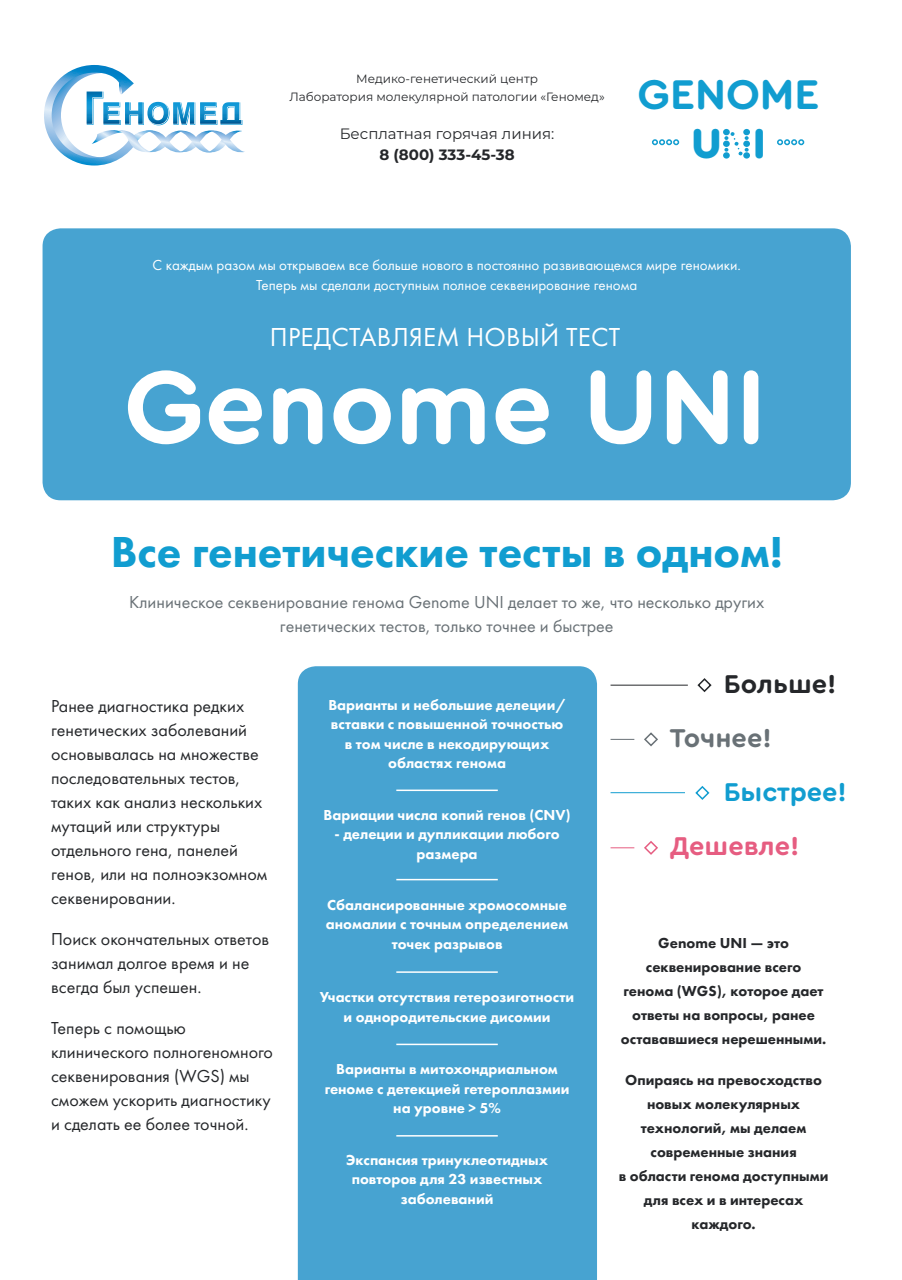
<style>
.page{position:relative;width:902px;height:1280px;background:#fff}
.page>*{position:absolute;margin:0;border:0;box-sizing:border-box;transform-origin:0 0}
.t1{font:700 108px "Cera Round Pro DEMO";color:#fff}
.t2{font:800 45px "Futura PT";color:#119dd0}
.t3{font:700 43.5px/49.5px "Cera Round Pro DEMO";color:#119dd0;text-align:center}
.t4{font:27px "Futura PT";letter-spacing:.01em;color:#fff}
.t5{font:700 27px "Cera Round Pro DEMO";letter-spacing:-.005em;color:#119dd0}
.t6{font:700 27px "Cera Round Pro DEMO";color:#e65d81}
.t7{font:700 27px "Cera Round Pro DEMO";color:#25272a}
.t8{font:700 27px "Cera Round Pro DEMO";color:#697176}
.t9{font:18px/24px "Futura PT";color:#25272a}
.t10{font:18px/24px "Futura PT";color:#697176;text-align:center}
.t11{font:800 15px/19.5px "Futura PT";color:#fff;text-align:center}
.t12{font:800 15px/24px "Futura PT";color:#25272a;text-align:center}
.t13{font:15px/19.5px "Futura PT";color:#fff;text-align:center}
.t14{font:15px "Montserrat";color:#25272a}
.t15{font:700 15px "Montserrat";color:#25272a}
.t16{font:12px/18px "Montserrat";color:#25272a;text-align:center}
.s1{font-weight:900}
.s2{font-weight:900;color:#fff}
</style>
<div class="page">
<div style="left:298px;top:666px;width:299px;height:614px;background:#47a3d1"></div>
<div style="left:43px;top:228px;width:807px;height:272px;background:#47a3d1;border-radius:18px"></div>
<svg style="left:644px;top:732px;width:14px;height:15px"></svg>
<svg style="left:644px;top:841px;width:14px;height:14px"></svg>
<svg style="left:695px;top:786px;width:15px;height:14px"></svg>
<svg style="left:697px;top:678px;width:15px;height:15px"></svg>
<hr style="left:610px;top:685px;width:77px;height:1px;background:#25272a">
<hr style="left:610px;top:792px;width:75px;height:1px;background:#119dd0">
<svg style="left:610px;top:739px;width:24px;height:1px"></svg>
<svg style="left:610px;top:847px;width:24px;height:1px"></svg>
<hr style="left:396px;top:789px;width:101px;height:2px;background:#fff">
<hr style="left:396px;top:879px;width:101px;height:1px;background:#fff">
<hr style="left:396px;top:971px;width:101px;height:2px;background:#fff">
<hr style="left:396px;top:1044px;width:101px;height:1px;background:#fff">
<hr style="left:396px;top:1135px;width:101px;height:1px;background:#fff">
<svg style="left:652px;top:139px;width:27px;height:6px"></svg>
<svg style="left:777px;top:139px;width:27px;height:6px"></svg>
<div style="left:723px;top:152px;width:6px;height:7px;background:#119dd0;border-radius:50%"></div>
<svg style="left:743px;top:152px;width:7px;height:7px"></svg>
<div style="left:743px;top:141px;width:7px;height:6px;background:#119dd0;border-radius:50%"></div>
<svg style="left:723px;top:129px;width:25px;height:27px"></svg>
<div style="left:743px;top:129px;width:7px;height:6px;background:#119dd0;border-radius:50%"></div>
<svg style="left:44px;top:65px;width:201px;height:101px"></svg>
<p class="t16" style="left:289px;top:70px;width:317px">Медико-генетический центр<br>Лаборатория молекулярной патологии «Геномед»</p>
<p class="t14" style="left:339px;top:124px;width:216px">Бесплатная горячая линия:</p>
<p class="t15" style="left:379px;top:144px;width:137px">8 (800) 333-45-38</p>
<h3 class="t3" style="left:637px;top:72px;width:183px">GENOME<br><span class="s1">U</span><span class="s2">N</span><span class="s1">I</span></h3>
<p class="t13" style="left:152px;top:255px;width:590px">С каждым разом мы открываем все больше нового в постоянно развивающемся мире геномики.<br>Теперь мы сделали доступным полное секвенирование генома</p>
<h3 class="t4" style="left:270px;top:321px;width:352px">ПРЕДСТАВЛЯЕМ НОВЫЙ ТЕСТ</h3>
<h1 class="t1" style="left:124px;top:361px;width:644px">Genome UNI</h1>
<h2 class="t2" style="left:111px;top:524px;width:673px">Все генетические тесты в одном!</h2>
<p class="t10" style="left:129px;top:590px;width:636px">Клиническое секвенирование генома Genome UNI делает то же, что несколько других генетических тестов, только точнее и быстрее</p>
<p class="t9" style="left:51px;top:694px;width:218px">Ранее диагностика редких генетических заболеваний основывалась на множестве последовательных тестов, таких как анализ нескольких мутаций или структуры отдельного гена, панелей генов, или на полноэкзомном секвенировании.</p>
<p class="t9" style="left:51px;top:927px;width:220px">Поиск окончательных ответов занимал долгое время и не всегда был успешен.</p>
<p class="t9" style="left:51px;top:1016px;width:223px">Теперь с помощью клинического полногеномного секвенирования (WGS) мы сможем ускорить диагностику и сделать ее более точной.</p>
<p class="t11" style="left:328px;top:695px;width:239px">Варианты и небольшие делеции/ вставки с повышенной точностью в том числе в некодирующих областях генома</p>
<p class="t11" style="left:323px;top:805px;width:248px">Вариации числа копий генов (CNV)</p>
<p class="t11" style="left:334px;top:824px;width:226px">- делеции и дупликации любого размера</p>
<p class="t11" style="left:326px;top:894px;width:244px">Сбалансированные хромосомные аномалии с точным определением точек разрывов</p>
<p class="t11" style="left:320px;top:987px;width:256px">Участки отсутствия гетерозиготности и однородительские дисомии</p>
<p class="t11" style="left:324px;top:1059px;width:246px">Варианты в митохондриальном геноме с детекцией гетероплазмии на уровне &gt; 5%</p>
<p class="t11" style="left:346px;top:1150px;width:203px">Экспансия тринуклеотидных повторов для 23 известных заболеваний</p>
<h3 class="t7" style="left:723px;top:672px;width:114px">Больше!</h3>
<h3 class="t8" style="left:669px;top:726px;width:103px">Точнее!</h3>
<h3 class="t5" style="left:723px;top:780px;width:124px">Быстрее!</h3>
<h3 class="t6" style="left:669px;top:834px;width:131px">Дешевле!</h3>
<p class="t12" style="left:621px;top:931px;width:207px">Genome UNI ― это секвенирование всего генома (WGS), которое дает ответы на вопросы, ранее остававшиеся нерешенными.</p>
<p class="t12" style="left:618px;top:1068px;width:211px">Опираясь на превосходство новых молекулярных технологий, мы делаем современные знания<br>в области генома доступными для всех и в интересах каждого.</p>
</div>
